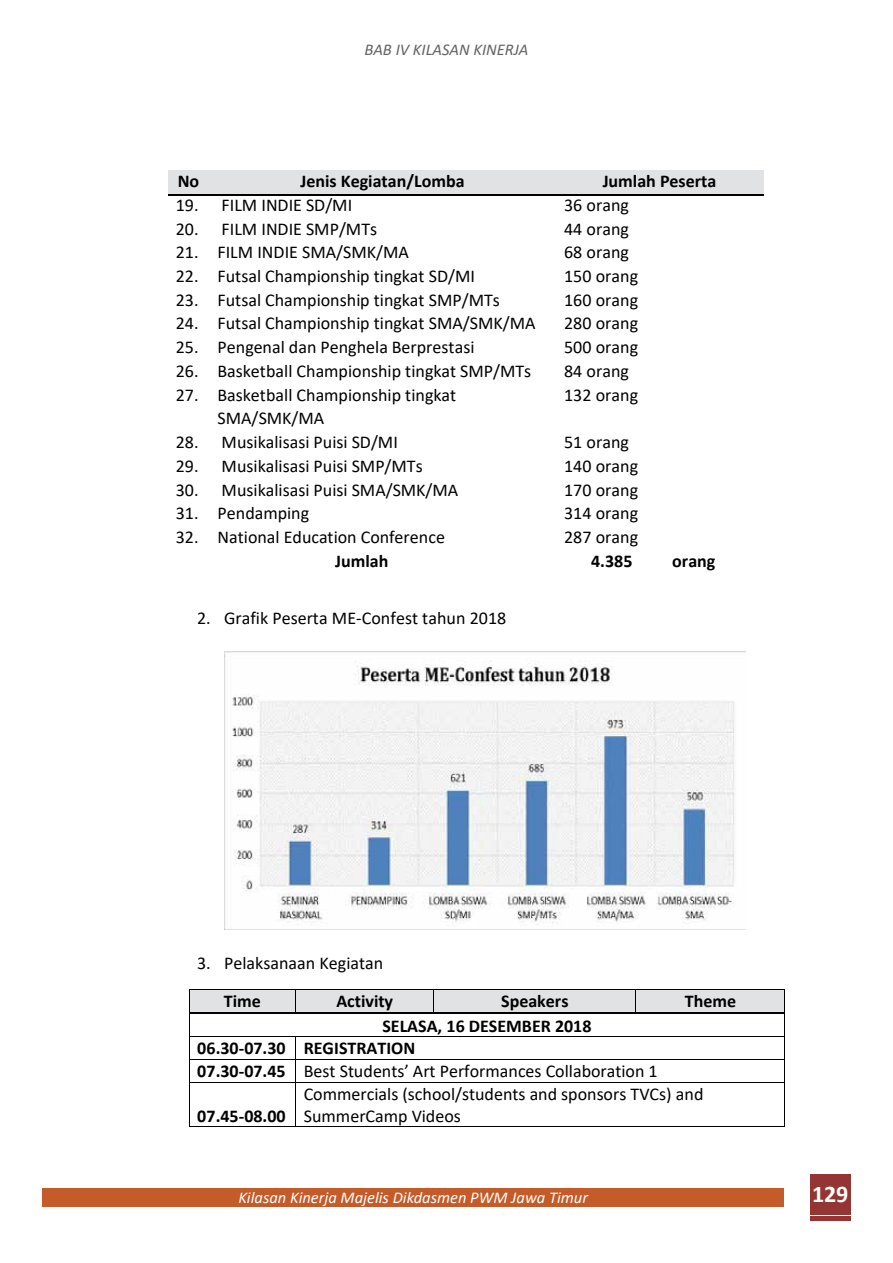
<style>
.page{position:relative;width:893px;height:1263px;background:#fff}
.page>*{position:absolute;margin:0;border:0;box-sizing:border-box;transform-origin:0 0}
.t1{font:italic 700 27px "Calibri";color:#fff}
.t2{font:700 24px "Calibri";color:#fff}
.t3{font:18px/23.5px "Calibri";color:#000}
.t4{font:700 18px/22.6px "Calibri";color:#000}
.t5{font:italic 16.5px "Calibri";color:#fff}
.t6{font:italic 16.5px "Calibri";color:#636466}
.s1{font-weight:400}
</style>
<div class="page">
<div style="left:168px;top:170px;width:41px;height:24px;background:#e1e2e3"></div>
<div style="left:209px;top:170px;width:347px;height:24px;background:#e1e2e3"></div>
<div style="left:556px;top:170px;width:207px;height:24px;background:#e1e2e3"></div>
<hr style="left:168px;top:194px;width:41px;height:1px;background:#000">
<hr style="left:168px;top:195px;width:41px;height:1px;background:#000">
<hr style="left:212px;top:194px;width:344px;height:1px;background:#000">
<hr style="left:212px;top:195px;width:344px;height:1px;background:#000">
<hr style="left:558px;top:194px;width:205px;height:1px;background:#000">
<hr style="left:558px;top:195px;width:205px;height:1px;background:#000">
<div style="left:190px;top:990px;width:105px;height:22px;background:#e1e2e3"></div>
<div style="left:296px;top:990px;width:138px;height:22px;background:#e1e2e3"></div>
<div style="left:434px;top:990px;width:202px;height:22px;background:#e1e2e3"></div>
<div style="left:636px;top:990px;width:148px;height:22px;background:#e1e2e3"></div>
<hr style="left:190px;top:989px;width:105px;height:1px;background:#000">
<hr style="left:296px;top:989px;width:138px;height:1px;background:#000">
<hr style="left:434px;top:989px;width:202px;height:1px;background:#000">
<hr style="left:636px;top:989px;width:148px;height:1px;background:#000">
<hr style="left:190px;top:1012px;width:105px;height:1px;background:#000">
<hr style="left:190px;top:1013px;width:105px;height:1px;background:#000">
<svg style="left:295px;top:989px;width:2px;height:25px"></svg>
<hr style="left:297px;top:1012px;width:137px;height:1px;background:#000">
<hr style="left:297px;top:1013px;width:137px;height:1px;background:#000">
<hr style="left:436px;top:1012px;width:200px;height:1px;background:#000">
<hr style="left:436px;top:1013px;width:200px;height:1px;background:#000">
<hr style="left:638px;top:1012px;width:146px;height:1px;background:#000">
<hr style="left:638px;top:1013px;width:146px;height:1px;background:#000">
<hr style="left:190px;top:1036px;width:105px;height:1px;background:#000">
<hr style="left:296px;top:1036px;width:488px;height:1px;background:#000">
<hr style="left:190px;top:1059px;width:105px;height:1px;background:#000">
<hr style="left:296px;top:1059px;width:488px;height:1px;background:#000">
<svg style="left:189px;top:989px;width:1px;height:93px"></svg>
<hr style="left:190px;top:1082px;width:105px;height:1px;background:#000">
<svg style="left:295px;top:1036px;width:1px;height:46px"></svg>
<hr style="left:296px;top:1082px;width:488px;height:1px;background:#000">
<svg style="left:784px;top:989px;width:1px;height:93px"></svg>
<hr style="left:189px;top:1082px;width:1px;height:44px;background:#000">
<hr style="left:190px;top:1126px;width:105px;height:1px;background:#000">
<hr style="left:295px;top:1082px;width:1px;height:44px;background:#000">
<hr style="left:296px;top:1126px;width:488px;height:1px;background:#000">
<hr style="left:784px;top:1082px;width:1px;height:44px;background:#000">
<img style="left:224px;top:651px;width:521px;height:279px">
<div style="left:43px;top:1188px;width:741px;height:18px;background:#c45b28"></div>
<div style="left:810px;top:1174px;width:40px;height:40px;background:#943533"></div>
<hr style="left:810px;top:1216px;width:40px;height:4px;background:#943533">
<p class="t6" style="left:365px;top:38px;width:165px">BAB IV KILASAN KINERJA</p>
<p class="t4" style="left:178px;top:170px;width:23px">No</p>
<p class="t4" style="left:300px;top:170px;width:166px">Jenis Kegiatan/Lomba</p>
<p class="t4" style="left:603px;top:170px;width:115px">Jumlah Peserta</p>
<p class="t3" style="left:176px;top:193px;width:178px">19. FILM INDIE SD/MI</p>
<p class="t3" style="left:564px;top:193px;width:66px">36 orang</p>
<p class="t3" style="left:176px;top:216px;width:203px">20. FILM INDIE SMP/MTs</p>
<p class="t3" style="left:564px;top:216px;width:66px">44 orang</p>
<p class="t3" style="left:176px;top:240px;width:235px">21. FILM INDIE SMA/SMK/MA</p>
<p class="t3" style="left:564px;top:240px;width:66px">68 orang</p>
<p class="t3" style="left:176px;top:264px;width:301px">22. Futsal Championship tingkat SD/MI</p>
<p class="t3" style="left:564px;top:264px;width:76px">150 orang</p>
<p class="t3" style="left:176px;top:288px;width:326px">23. Futsal Championship tingkat SMP/MTs</p>
<p class="t3" style="left:564px;top:288px;width:76px">160 orang</p>
<p class="t3" style="left:176px;top:311px;width:361px">24. Futsal Championship tingkat SMA/SMK/MA</p>
<p class="t3" style="left:564px;top:311px;width:76px">280 orang</p>
<p class="t3" style="left:176px;top:335px;width:300px">25. Pengenal dan Penghela Berprestasi</p>
<p class="t3" style="left:564px;top:335px;width:76px">500 orang</p>
<p class="t3" style="left:176px;top:359px;width:357px">26. Basketball Championship tingkat SMP/MTs</p>
<p class="t3" style="left:564px;top:359px;width:66px">84 orang</p>
<p class="t3" style="left:217px;top:383px;width:240px;text-indent:-42px">27. Basketball Championship tingkat<br>SMA/SMK/MA</p>
<p class="t3" style="left:564px;top:383px;width:76px">132 orang</p>
<p class="t3" style="left:176px;top:430px;width:224px">28. Musikalisasi Puisi SD/MI</p>
<p class="t3" style="left:564px;top:430px;width:66px">51 orang</p>
<p class="t3" style="left:176px;top:454px;width:249px">29. Musikalisasi Puisi SMP/MTs</p>
<p class="t3" style="left:564px;top:454px;width:76px">140 orang</p>
<p class="t3" style="left:176px;top:477px;width:284px">30. Musikalisasi Puisi SMA/SMK/MA</p>
<p class="t3" style="left:564px;top:477px;width:76px">170 orang</p>
<p class="t3" style="left:176px;top:501px;width:135px">31. Pendamping</p>
<p class="t3" style="left:564px;top:501px;width:76px">314 orang</p>
<p class="t3" style="left:176px;top:525px;width:271px">32. National Education Conference</p>
<p class="t3" style="left:564px;top:525px;width:76px">287 orang</p>
<p class="t4" style="left:335px;top:549px;width:55px">Jumlah</p>
<p class="t4" style="left:591px;top:549px;width:43px">4.385</p>
<p class="t4" style="left:672px;top:549px;width:45px">orang</p>
<p class="t3" style="left:197px;top:606px;width:311px">2. Grafik Peserta ME-Confest tahun 2018</p>
<p class="t3" style="left:197px;top:951px;width:188px">3. Pelaksanaan Kegiatan</p>
<p class="t4" style="left:224px;top:990px;width:39px">Time</p>
<p class="t4" style="left:336px;top:990px;width:58px">Activity</p>
<p class="t4" style="left:501px;top:990px;width:69px">Speakers</p>
<p class="t4" style="left:685px;top:990px;width:53px">Theme</p>
<p class="t4" style="left:197px;top:1014px;width:462px;text-indent:185px">SELASA, 16 DESEMBER 2018<br>06.30-07.30 REGISTRATION<br>07.30-07.45 <span class="s1">Best Students’ Art Performances Collaboration 1</span></p>
<p class="t4" style="left:197px;top:1104px;width:90px">07.45-08.00</p>
<p class="t3" style="left:304px;top:1082px;width:401px;line-height:22px">Commercials (school/students and sponsors TVCs) and<br>SummerCamp Videos</p>
<p class="t5" style="left:238px;top:1186px;width:351px">Kilasan Kinerja Majelis Dikdasmen PWM Jawa Timur</p>
<p class="t5" style="left:170px;top:1189px;width:352px">Kilasan Kinerja Majelis Dikdasmen PWM Jawa Timur</p>
<h1 class="t1" style="left:822px;top:1171px;width:43px">127</h1>
<h2 class="t2" style="left:812px;top:1177px;width:38px">129</h2>
</div>
